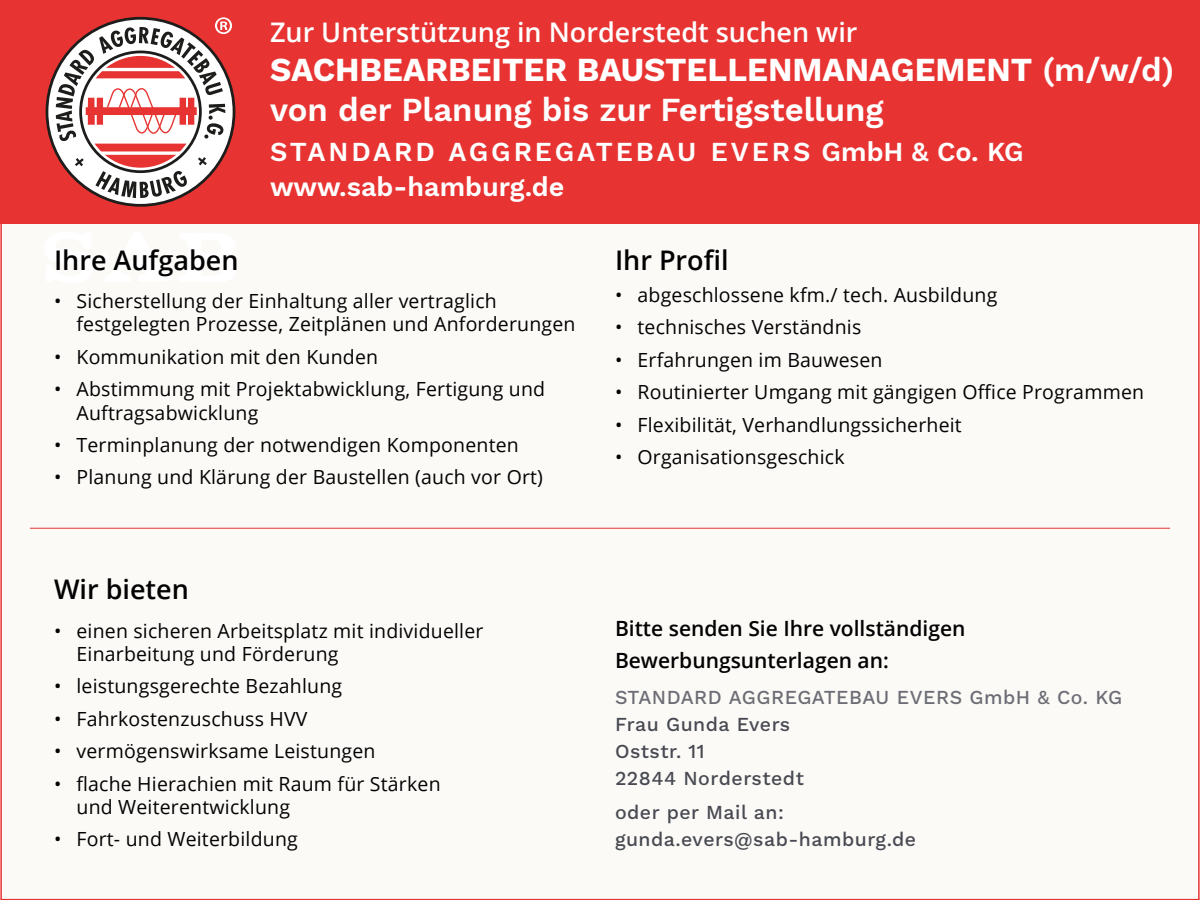
<style>
.page{position:relative;width:1200px;height:900px;background:#fff}
.page>*{position:absolute;margin:0;border:0;box-sizing:border-box;transform-origin:0 0}
.t1{font:50.7px "Myriad Pro";color:#fff}
.Head{font:33px/39.6px "Work Sans";color:#fff}
.Head-2{font:600 27px "Open Sans";color:#fff}
.Head-3{font:27px "Work Sans";letter-spacing:.11em;color:#fff}
.Head-4{font:600 27px "Open Sans";color:#020203}
.Head-5{font:27px "Work Sans";color:#fff}
.Head-6{font:600 21px/32.4px "Open Sans";color:#020203}
.t2{font:19.5px/23.4px "Open Sans";letter-spacing:.01em;color:#020203}
.t3{font:19.5px/27px "Work Sans";letter-spacing:.025em;color:#484a52}
.s1{color:#6d6e75}
</style>
<div class="page">
<div style="left:1px;top:42px;width:1198px;height:858px;background:#fcfaf7"></div>
<div style="left:0;top:0;width:1200px;height:224px;background:#e73432"></div>
<svg style="left:47px;top:18px;width:187px;height:187px;background:#c8c8c8"></svg>
<svg style="left:56px;top:27px;width:169px;height:171px"></svg>
<hr style="left:30px;top:528px;width:1140px;height:1px;background:#e73432">
<p class="t1" style="left:213px;top:4px;width:23px">®</p>
<p class="Head-2" style="left:270px;top:13px;width:589px">Zur Unterstützung in Norderstedt suchen wir</p>
<p class="Head" style="left:270px;top:49px;width:906px">SACHBEARBEITER BAUSTELLENMANAGEMENT (m/w/d) von der Planung bis zur Fertigstellung</p>
<p class="Head-3" style="left:270px;top:131px;width:755px">STANDARD AGGREGATEBAU EVERS GmbH &amp; Co. KG</p>
<p class="Head-5" style="left:270px;top:166px;width:296px">www.sab-hamburg.de</p>
<p class="Head-4" style="left:54px;top:241px;width:186px">Ihre Aufgaben</p>
<p class="t2" style="left:77px;top:289px;width:501px;text-indent:-23px">• Sicherstellung der Einhaltung aller vertraglich festgelegten Prozesse, Zeitplänen und Anforderungen</p>
<p class="t2" style="left:54px;top:344px;width:326px">• Kommunikation mit den Kunden</p>
<p class="t2" style="left:77px;top:377px;width:470px;text-indent:-23px">• Abstimmung mit Projektabwicklung, Fertigung und<br>Auftragsabwicklung</p>
<p class="t2" style="left:54px;top:433px;width:466px">• Terminplanung der notwendigen Komponenten</p>
<p class="t2" style="left:54px;top:465px;width:491px">• Planung und Klärung der Baustellen (auch vor Ort)</p>
<p class="Head-4" style="left:54px;top:571px;width:136px">Wir bieten</p>
<p class="t2" style="left:77px;top:618px;width:409px;text-indent:-23px">• einen sicheren Arbeitsplatz mit individueller<br>Einarbeitung und Förderung</p>
<p class="t2" style="left:54px;top:674px;width:290px">• leistungsgerechte Bezahlung</p>
<p class="t2" style="left:54px;top:707px;width:255px">• Fahrkostenzuschuss HVV</p>
<p class="t2" style="left:54px;top:739px;width:323px">• vermögenswirksame Leistungen</p>
<p class="t2" style="left:77px;top:771px;width:366px;text-indent:-23px">• flache Hierachien mit Raum für Stärken und Weiterentwicklung</p>
<p class="t2" style="left:54px;top:827px;width:245px">• Fort- und Weiterbildung</p>
<p class="Head-4" style="left:615px;top:241px;width:115px">Ihr Profil</p>
<p class="t2" style="left:615px;top:283px;width:384px">• abgeschlossene kfm./ tech. Ausbildung</p>
<p class="t2" style="left:615px;top:315px;width:248px">• technisches Verständnis</p>
<p class="t2" style="left:615px;top:347px;width:269px">• Erfahrungen im Bauwesen</p>
<p class="t2" style="left:615px;top:380px;width:531px">• Routinierter Umgang mit gängigen Office Programmen</p>
<p class="t2" style="left:615px;top:412px;width:348px">• Flexibilität, Verhandlungssicherheit</p>
<p class="t2" style="left:615px;top:445px;width:231px">• Organisationsgeschick</p>
<p class="Head-6" style="left:615px;top:611px;width:352px">Bitte senden Sie Ihre vollständigen<br>Bewerbungsunterlagen an:</p>
<p class="t3" style="left:615px;top:683px;width:509px"><span class="s1">STANDARD AGGREGATEBAU EVERS GmbH &amp; Co. KG<br></span>Frau Gunda Evers<br>Oststr. 11<br>22844 Norderstedt</p>
<p class="t3" style="left:615px;top:799px;width:303px">oder per Mail an: gunda.evers@sab-hamburg.de</p>
</div>
